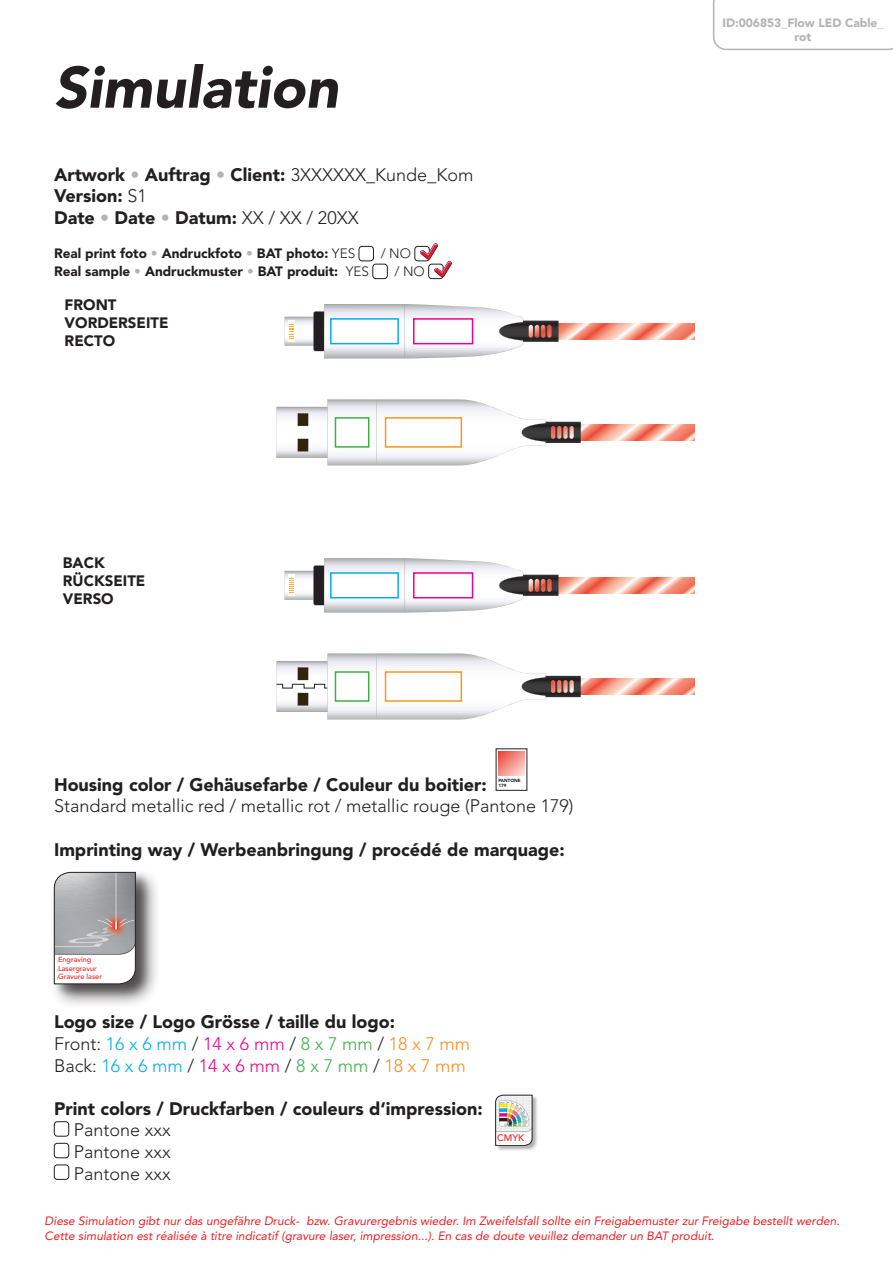
<style>
.page{position:relative;width:893px;height:1263px;background:#fff}
.page>*{position:absolute;margin:0;border:0;box-sizing:border-box;transform-origin:0 0}
.t1{font:italic 900 57.75px "Avenir";color:#231f20}
.t2{font:900 18px "Avenir";color:#231f20}
.t3{font:300 18px "Avenir";color:#231f20}
.t4{font:900 15px "Avenir";color:#231f20}
.t5{font:900 13.5px "Avenir";color:#231f20}
.t6{font:300 13.5px "Avenir";color:#231f20}
.t7{font:italic 12px "Avenir";color:#ee1d23}
.t8{font:900 12px/14.4px "Avenir";color:#b2b3b7;text-align:center}
.t9{font:500 9.45px "Avenir";color:#ee1d23}
.t10{font:500 7.35px "Avenir";color:#ee1d23}
.t11{font:900 4.5px "Avenir";color:#231f20}
.s1{color:#b2b3b7}
.s2{font-weight:300}
.s3{color:#00aeef}
.s4{color:#ed028c}
.s5{color:#40ae49}
.s6{color:#f68e1e}
</style>
<div class="page">
<div style="left:54px;top:1121px;width:15px;height:15px;border:1px solid #231f20;border-radius:3px"></div>
<div style="left:54px;top:1143px;width:15px;height:15px;border:1px solid #231f20;border-radius:3px"></div>
<div style="left:54px;top:1164px;width:15px;height:16px;border:1px solid #231f20;border-radius:3px"></div>
<svg style="left:498px;top:751px;width:27px;height:25px"></svg>
<div style="left:359px;top:246px;width:15px;height:15px;border:1px solid #231f20;border-radius:3px"></div>
<div style="left:415px;top:246px;width:15px;height:15px;border:1px solid #231f20;border-radius:3px"></div>
<div style="left:373px;top:264px;width:15px;height:15px;border:1px solid #231f20;border-radius:3px"></div>
<div style="left:428px;top:264px;width:15px;height:15px;border:1px solid #231f20;border-radius:3px"></div>
<svg style="left:420px;top:243px;width:32px;height:34px"></svg>
<svg style="left:713px;top:0;width:180px;height:50px"></svg>
<div style="left:50px;top:868px;width:110px;height:141px;background:#231f20;opacity:.7"></div>
<div style="left:55px;top:872px;width:95px;height:125px;background:#231f20;opacity:.35"></div>
<svg style="left:54px;top:872px;width:82px;height:112px;background:#abaaac"></svg>
<div style="left:58px;top:956px;width:61px;height:26px;background:#fff"></div>
<div style="left:496px;top:1095px;width:43px;height:56px;background:#231f20;opacity:.35"></div>
<svg style="left:495px;top:1095px;width:37px;height:50px"></svg>
<div style="left:497px;top:1133px;width:27px;height:12px;background:#fff"></div>
<svg style="left:581px;top:424px;width:113px;height:16px;background:#f49f8b"></svg>
<svg style="left:558px;top:577px;width:136px;height:16px;background:#f4a18e"></svg>
<svg style="left:581px;top:678px;width:113px;height:16px;background:#f49f8b"></svg>
<svg style="left:558px;top:323px;width:136px;height:16px;background:#f4a18e"></svg>
<svg style="left:285px;top:304px;width:273px;height:54px"></svg>
<svg style="left:276px;top:399px;width:305px;height:66px"></svg>
<svg style="left:285px;top:558px;width:273px;height:54px"></svg>
<svg style="left:276px;top:653px;width:305px;height:66px"></svg>
<div style="left:330px;top:318px;width:69px;height:26px;border:2px solid #00aeef"></div>
<div style="left:335px;top:417px;width:34px;height:31px;border:2px solid #40ae49"></div>
<div style="left:385px;top:417px;width:77px;height:31px;border:2px solid #f7971d"></div>
<div style="left:330px;top:572px;width:69px;height:26px;border:2px solid #00aeef"></div>
<div style="left:335px;top:671px;width:34px;height:31px;border:2px solid #40ae49"></div>
<div style="left:413px;top:318px;width:60px;height:26px;border:2px solid #ed028c"></div>
<div style="left:413px;top:572px;width:60px;height:26px;border:2px solid #ed028c"></div>
<div style="left:385px;top:671px;width:77px;height:31px;border:2px solid #f7971d"></div>
<p class="t1" style="left:54px;top:53px;width:286px">Simulation</p>
<p class="t2" style="left:54px;top:164px;width:421px">Artwork <span class="s1">•</span> Auftrag <span class="s1">•</span> Client: <span class="s2">3XXXXXX_Kunde_Kom</span></p>
<p class="t2" style="left:54px;top:185px;width:94px">Version: <span class="s2">S1</span></p>
<p class="t2" style="left:54px;top:207px;width:306px">Date <span class="s1">•</span> Date <span class="s1">•</span> Datum: <span class="s2">XX / XX / 20XX</span></p>
<p class="t5" style="left:54px;top:245px;width:303px">Real print foto <span class="s1">•</span> Andruckfoto <span class="s1">•</span> BAT photo: <span class="s2">YES</span></p>
<p class="t6" style="left:381px;top:245px;width:32px">/ NO</p>
<p class="t5" style="left:54px;top:263px;width:317px">Real sample <span class="s1">•</span> Andruckmuster <span class="s1">•</span> BAT produit: <span class="s2">YES</span></p>
<p class="t6" style="left:395px;top:263px;width:32px">/ NO</p>
<p class="t4" style="left:65px;top:296px;width:53px">FRONT</p>
<p class="t4" style="left:65px;top:314px;width:105px">VORDERSEITE</p>
<p class="t4" style="left:65px;top:332px;width:52px">RECTO</p>
<p class="t4" style="left:63px;top:554px;width:43px">BACK</p>
<p class="t4" style="left:63px;top:572px;width:84px">RÜCKSEITE</p>
<p class="t4" style="left:63px;top:590px;width:52px">VERSO</p>
<p class="t2" style="left:54px;top:774px;width:434px">Housing color / Gehäusefarbe / Couleur du boitier:</p>
<p class="t3" style="left:54px;top:796px;width:521px">Standard metallic red / metallic rot / metallic rouge (Pantone 179)</p>
<p class="t2" style="left:54px;top:838px;width:512px">Imprinting way / Werbeanbringung / procédé de marquage:</p>
<p class="t11" style="left:498px;top:778px;width:24px">PANTONE</p>
<p class="t11" style="left:498px;top:783px;width:9px">179</p>
<p class="t10" style="left:58px;top:955px;width:35px">Engraving</p>
<p class="t10" style="left:58px;top:964px;width:40px">Lasergravur</p>
<p class="t10" style="left:58px;top:972px;width:46px">Gravure laser</p>
<p class="t2" style="left:54px;top:1011px;width:343px">Logo size / Logo Grösse / taille du logo:</p>
<p class="t3" style="left:54px;top:1033px;width:418px">Front: <span class="s3">16 x 6 mm</span> / <span class="s4">14 x 6 mm</span> / <span class="s5">8 x 7 mm</span> / <span class="s6">18 x 7 mm</span></p>
<p class="t3" style="left:54px;top:1055px;width:413px">Back: <span class="s3">16 x 6 mm</span> / <span class="s4">14 x 6 mm</span> / <span class="s5">8 x 7 mm</span> / <span class="s6">18 x 7 mm</span></p>
<p class="t2" style="left:54px;top:1098px;width:430px">Print colors / Druckfarben / couleurs d‘impression:</p>
<p class="t3" style="left:74px;top:1120px;width:99px">Pantone xxx</p>
<p class="t3" style="left:74px;top:1141px;width:99px">Pantone xxx</p>
<p class="t3" style="left:74px;top:1163px;width:99px">Pantone xxx</p>
<p class="t9" style="left:497px;top:1132px;width:29px">CMYK</p>
<p class="t8" style="left:722px;top:15px;width:162px">ID:006853_Flow LED Cable_ rot</p>
<p class="t7" style="left:45px;top:1214px;width:796px">Diese Simulation gibt nur das ungefähre Druck- bzw. Gravurergebnis wieder. Im Zweifelsfall sollte ein Freigabemuster zur Freigabe bestellt werden.</p>
<p class="t7" style="left:45px;top:1228px;width:671px">Cette simulation est réalisée à titre indicatif (gravure laser, impression...). En cas de doute veuillez demander un BAT produit.</p>
</div>
